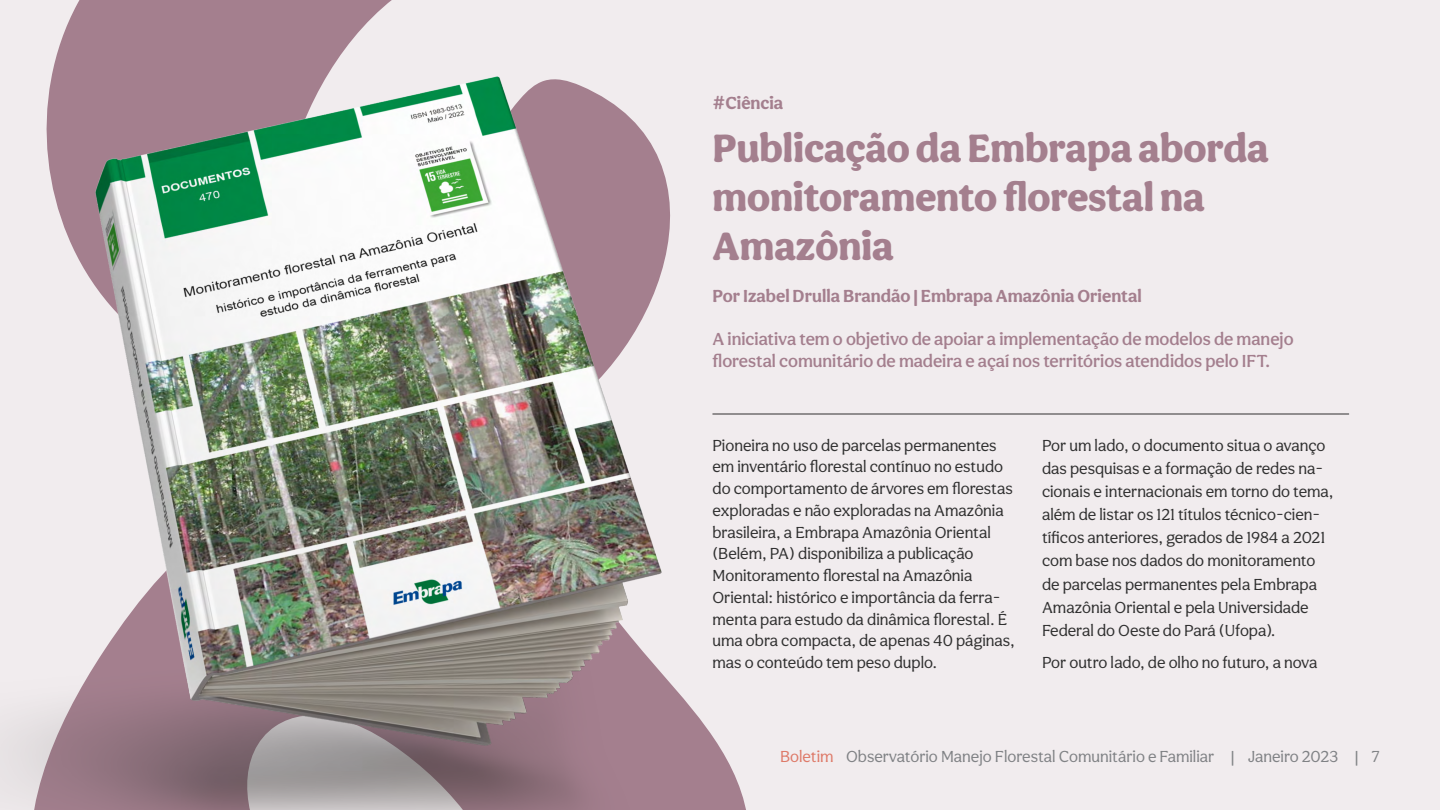
<style>
.page{position:relative;width:1440px;height:810px;background:#f1ecee}
.page>*{position:absolute;margin:0;border:0;box-sizing:border-box;transform-origin:0 0}
.Title_2{font:900 40.72px/48.9px "Aesthet Nova";color:#a47f8e}
.Subtítulo{font:500 18px/21.6px "Aesthet Nova";color:#a47f8e}
.Subtítulo-2{font:700 18px "Aesthet Nova";color:#a47f8e}
.t1{font:16.5px/21.8px "Aesthet Nova";color:#303030}
.t2{font:16.5px "Aesthet Nova";color:#808285}
.s1{color:#de7a69}
</style>
<div class="page">
<hr style="left:713px;top:414px;width:636px;height:1px;background:#303030">
<svg style="left:60px;top:0;width:332px;height:44px;background:#ab8997"></svg>
<img style="left:4px;top:44px;width:961px;height:766px">
<p class="Subtítulo-2" style="left:712px;top:92px;width:72px">#Ciência</p>
<p class="Title_2" style="left:713px;top:123px;width:558px">Publicação da Embrapa aborda monitoramento florestal na<br>Amazônia</p>
<p class="Subtítulo-2" style="left:712px;top:285px;width:431px">Por Izabel Drulla Brandão | Embrapa Amazônia Oriental</p>
<p class="Subtítulo" style="left:712px;top:328px;width:583px">A iniciativa tem o objetivo de apoiar a implementação de modelos de manejo florestal comunitário de madeira e açaí nos territórios atendidos pelo IFT.</p>
<p class="t1" style="left:712px;top:434px;width:304px">Pioneira no uso de parcelas permanentes em inventário florestal contínuo no estudo do comportamento de árvores em florestas exploradas e não exploradas na Amazônia brasileira, a Embrapa Amazônia Oriental (Belém, PA) disponibiliza a publicação Monitoramento florestal na Amazônia Oriental: histórico e importância da ferra&shy;menta para estudo da dinâmica florestal. É uma obra compacta, de apenas 40 páginas, mas o conteúdo tem peso duplo.</p>
<p class="t1" style="left:1042px;top:433px;width:293px;line-height:23.2px">Por um lado, o documento situa o avanço das pesquisas e a formação de redes na&shy;cionais e internacionais em torno do tema, além de listar os 121 títulos técnico-cien&shy;tíficos anteriores, gerados de 1984 a 2021 com base nos dados do monitoramento de parcelas permanentes pela Embrapa Amazônia Oriental e pela Universidade Federal do Oeste do Pará (Ufopa).</p>
<p class="t1" style="left:1042px;top:651px;width:277px">Por outro lado, de olho no futuro, a nova</p>
<p class="t2" style="left:780px;top:747px;width:601px"><span class="s1">Boletim</span> Observatório Manejo Florestal Comunitário e Familiar | Janeiro 2023 | 7</p>
</div>
